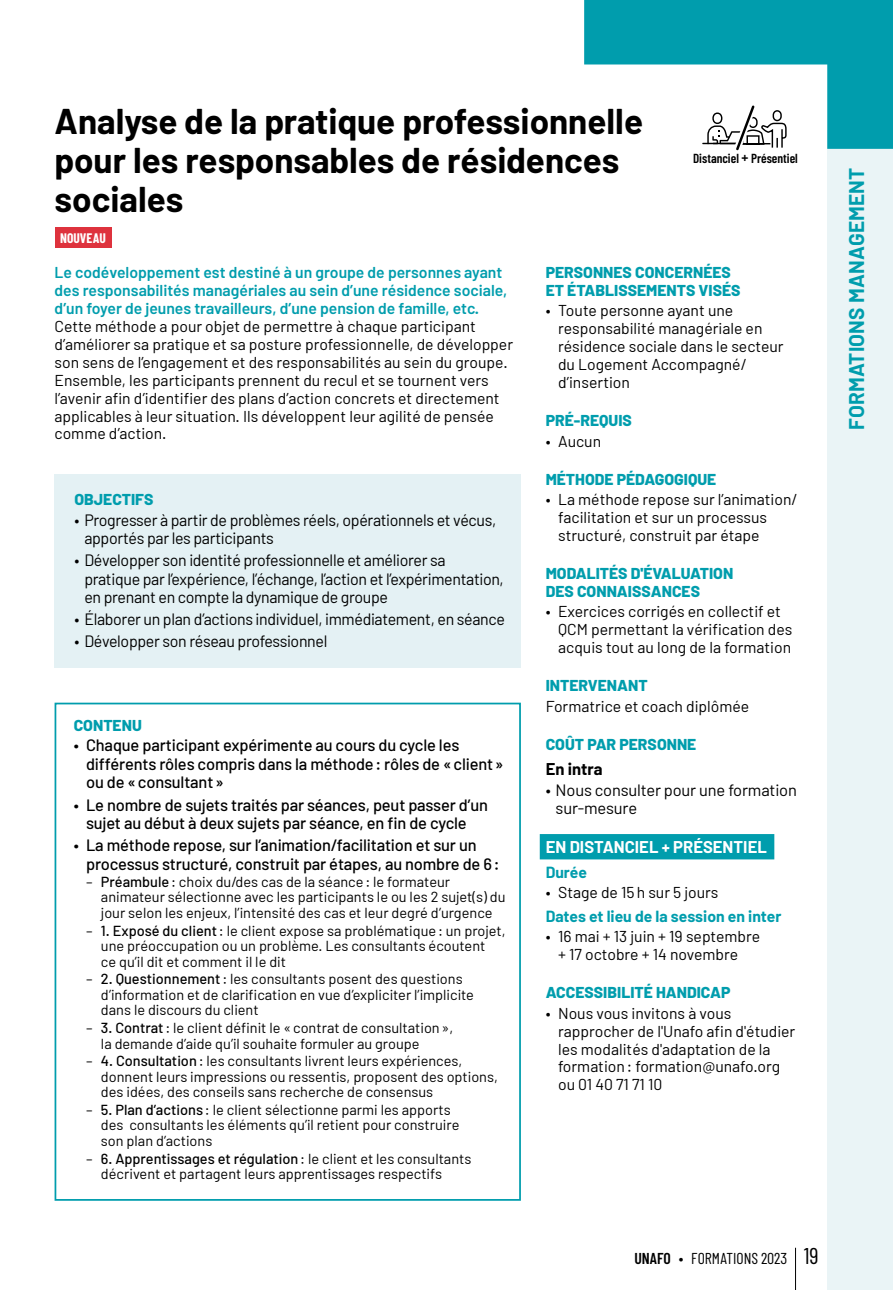
<style>
.page{position:relative;width:893px;height:1290px;background:#fff}
.page>*{position:absolute;margin:0;border:0;box-sizing:border-box;transform-origin:0 0}
.t1{font:700 35px/38.9px "Barlow";color:#000}
.t2{font:700 20.82px "Barlow";letter-spacing:.01em;color:#009dad}
.t3{font:700 16.62px "Barlow";color:#fff}
.t4{font:700 16.62px "Barlow";color:#000}
.t5{font:16.45px/18.4px "Barlow";letter-spacing:-.02em;color:#000}
.t6{font:500 16.45px/18.4px "Barlow";letter-spacing:-.01em;color:#000}
.t7{font:15.75px/18px "Barlow";color:#000}
.t8{font:800 15.75px/18px "Barlow";color:#009dad}
.t9{font:600 15.75px/18px "Barlow";color:#009dad}
.t10{font:700 15.75px "Barlow";color:#009dad}
.t11{font:15.75px "Barlow Condensed";color:#000}
.t12{font:14.53px/15.4px "Barlow";color:#000}
.t13{font:700 13.47px "Barlow Condensed";letter-spacing:.005em;color:#fff}
.t14{font:600 13.12px "Barlow Condensed";color:#000}
.s1{font-size:15.75px}
.s2{font-weight:500}
.s3{font-weight:600}
.s4{font-size:22.75px}
</style>
<div class="page">
<hr style="left:795px;top:1248px;width:1px;height:42px;background:#000">
<div style="left:827px;top:130px;width:66px;height:1160px;background:#eaf4f6"></div>
<div style="left:540px;top:834px;width:234px;height:25px;background:#009dad"></div>
<div style="left:55px;top:703px;width:466px;height:498px;border:2px solid #009dad"></div>
<div style="left:55px;top:474px;width:466px;height:194px;background:#e4f1f4"></div>
<div style="left:55px;top:227px;width:57px;height:20px;background:#de323d"></div>
<svg style="left:584px;top:0;width:309px;height:151px"></svg>
<h1 class="t1" style="left:55px;top:102px;width:590px">Analyse de la pratique professionnelle pour les responsables de résidences sociales</h1>
<p class="t13" style="left:60px;top:230px;width:48px">NOUVEAU</p>
<p class="t14" style="left:693px;top:149px;width:106px">Distanciel <span class="s1">+</span> Présentiel</p>
<p class="t9" style="left:55px;top:263px;width:454px">Le codéveloppement est destiné à un groupe de personnes ayant des responsabilités managériales au sein d’une résidence sociale, d’un foyer de jeunes travailleurs, d’une pension de famille, etc.</p>
<p class="t7" style="left:55px;top:317px;width:460px">Cette méthode a pour objet de permettre à chaque participant d’améliorer sa pratique et sa posture professionnelle, de développer son sens de l’engagement et des responsabilités au sein du groupe.<br>Ensemble, les participants prennent du recul et se tournent vers l’avenir afin d’identifier des plans d’action concrets et directement applicables à leur situation. Ils développent leur agilité de pensée comme d’action.</p>
<p class="t8" style="left:74px;top:490px;width:81px">OBJECTIFS</p>
<p class="t5" style="left:84px;top:510px;width:414px;text-indent:-10px">• Progresser à partir de problèmes réels, opérationnels et vécus, apportés par les participants</p>
<p class="t5" style="left:84px;top:551px;width:421px;text-indent:-10px">• Développer son identité professionnelle et améliorer sa pratique par l’expérience, l’échange, l’action et l’expérimentation, en prenant en compte la dynamique de groupe</p>
<p class="t5" style="left:74px;top:609px;width:432px">• Élaborer un plan d’actions individuel, immédiatement, en séance</p>
<p class="t5" style="left:74px;top:631px;width:255px">• Développer son réseau professionnel</p>
<p class="t8" style="left:74px;top:716px;width:70px">CONTENU</p>
<p class="t6" style="left:86px;top:736px;width:419px;text-indent:-12px">• Chaque participant expérimente au cours du cycle les différents rôles compris dans la méthode: rôles de «client» ou de «consultant»</p>
<p class="t6" style="left:74px;top:795px;width:416px;text-align:center">• Le nombre de sujets traités par séances, peut passer d’un sujet au début à deux sujets par séance, en fin de cycle</p>
<p class="t6" style="left:86px;top:836px;width:415px;text-indent:-12px">• La méthode repose, sur l’animation/facilitation et sur un processus structuré, construit par étapes, au nombre de 6:</p>
<p class="t12" style="left:101px;top:874px;width:406px;text-indent:-15px">– <span class="s2">Préambule</span>: choix du/des cas de la séance: le formateur animateur sélectionne avec les participants le ou les 2 sujet(s) du jour selon les enjeux, l’intensité des cas et leur degré d’urgence</p>
<p class="t12" style="left:101px;top:922px;width:406px;text-indent:-15px">– <span class="s2">1. Exposé du client</span>: le client expose sa problématique: un projet, une préoccupation ou un problème. Les consultants écoutent<br>ce qu’il dit et comment il le dit</p>
<p class="t12" style="left:101px;top:971px;width:375px;text-indent:-15px">– <span class="s2">2. Questionnement</span>: les consultants posent des questions d’information et de clarification en vue d’expliciter l’implicite dans le discours du client</p>
<p class="t12" style="left:101px;top:1020px;width:354px;text-indent:-15px">– <span class="s2">3. Contrat</span>: le client définit le «contrat de consultation», la demande d’aide qu’il souhaite formuler au groupe</p>
<p class="t12" style="left:101px;top:1053px;width:398px;text-indent:-15px">– <span class="s2">4. Consultation</span>: les consultants livrent leurs expériences, donnent leurs impressions ou ressentis, proposent des options, des idées, des conseils sans recherche de consensus</p>
<p class="t12" style="left:101px;top:1102px;width:360px;text-indent:-15px">– <span class="s2">5. Plan d’actions</span> : le client sélectionne parmi les apports des consultants les éléments qu’il retient pour construire son plan d’actions</p>
<p class="t12" style="left:101px;top:1150px;width:372px;text-indent:-15px">– <span class="s2">6. Apprentissages et régulation</span>: le client et les consultants décrivent et partagent leurs apprentissages respectifs</p>
<p class="t8" style="left:546px;top:263px;width:196px">PERSONNES CONCERNÉES<br>ET ÉTABLISSEMENTS VISÉS</p>
<p class="t7" style="left:558px;top:301px;width:227px;text-indent:-12px">• Toute personne ayant une responsabilité managériale en résidence sociale dans le secteur du Logement Accompagné/ d’insertion</p>
<p class="t8" style="left:546px;top:411px;width:88px">PRÉ-REQUIS</p>
<p class="t7" style="left:546px;top:431px;width:57px">• Aucun</p>
<p class="t8" style="left:546px;top:470px;width:172px">MÉTHODE PÉDAGOGIQUE</p>
<p class="t7" style="left:558px;top:490px;width:240px;text-indent:-12px">• La méthode repose sur l’animation/ facilitation et sur un processus structuré, construit par étape</p>
<p class="t8" style="left:546px;top:564px;width:189px">MODALITÉS D'ÉVALUATION<br>DES CONNAISSANCES</p>
<p class="t7" style="left:558px;top:602px;width:236px;text-indent:-12px">• Exercices corrigés en collectif et<br>QCM permettant la vérification des acquis tout au long de la formation</p>
<p class="t8" style="left:546px;top:677px;width:103px">INTERVENANT</p>
<p class="t7" style="left:546px;top:697px;width:205px">Formatrice et coach diplômée</p>
<p class="t8" style="left:546px;top:735px;width:152px">COÛT PAR PERSONNE</p>
<p class="t4" style="left:546px;top:759px;width:58px">En intra</p>
<p class="t5" style="left:556px;top:780px;width:243px;text-indent:-10px">• Nous consulter pour une formation sur‑mesure</p>
<p class="t3" style="left:546px;top:837px;width:223px">EN DISTANCIEL + PRÉSENTIEL</p>
<p class="t10" style="left:546px;top:863px;width:43px">Durée</p>
<p class="t7" style="left:546px;top:883px;width:174px">• Stage de 15h sur 5 jours</p>
<p class="t10" style="left:546px;top:907px;width:237px">Dates et lieu de la session en inter</p>
<p class="t7" style="left:558px;top:927px;width:203px;text-indent:-12px">• 16 mai + 13 juin + 19 septembre + 17 octobre + 14 novembre</p>
<p class="t8" style="left:546px;top:983px;width:186px">ACCESSIBILITÉ HANDICAP</p>
<p class="t7" style="left:558px;top:1003px;width:239px;text-indent:-12px">• Nous vous invitons à vous rapprocher de l'Unafo afin d'étudier les modalités d'adaptation de la formation: formation@unafo.org ou 01 40 71 71 10</p>
<p class="t11" style="left:634px;top:1248px;width:186px"><span class="s3">UNAFO</span> • FORMATIONS 2023 <span class="s4">19</span></p>
<h2 class="t2" style="left:844px;top:430px;width:264px;rotate:-90deg">FORMATIONS MANAGEMENT</h2>
</div>
